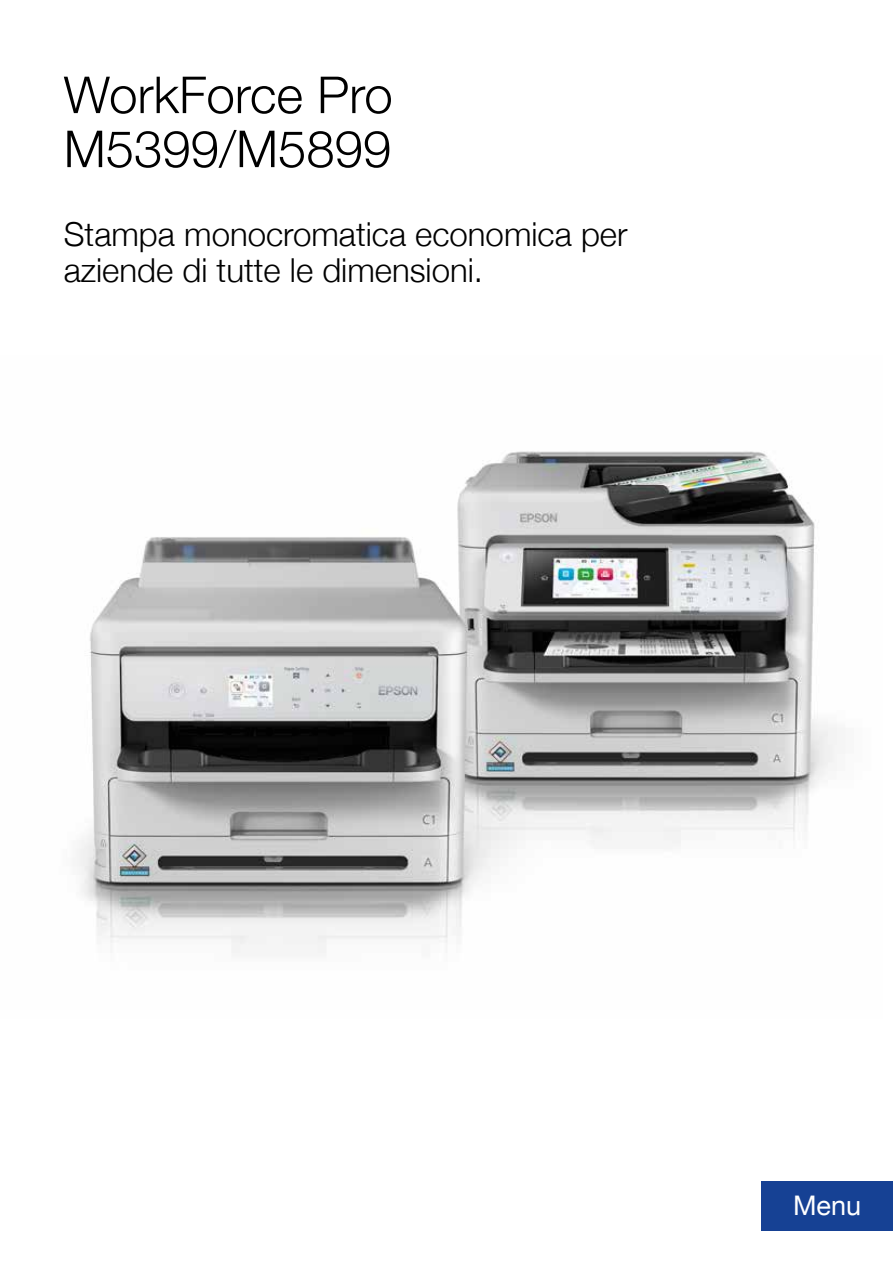
<style>
.page{position:relative;width:893px;height:1263px;background:#fff}
.page>*{position:absolute;margin:0;border:0;box-sizing:border-box;transform-origin:0 0}
.t1{font:300 51px/54px "Helvetica Neue";color:#000}
.t2{font:300 33px/36px "Helvetica Neue";color:#000}
.t3{font:27px "Helvetica Neue";color:#fff}
</style>
<div class="page">
<img style="left:77px;top:451px;width:760px;height:502px">
<div style="left:761px;top:1181px;width:132px;height:50px;background:#164194"></div>
<h1 class="t1" style="left:64px;top:64px;width:330px">WorkForce Pro<br>M5399/M5899</h1>
<p class="t2" style="left:64px;top:213px;width:565px">Stampa monocromatica economica per aziende di tutte le dimensioni.</p>
<p class="t3" style="left:793px;top:1186px;width:70px">Menu</p>
</div>
